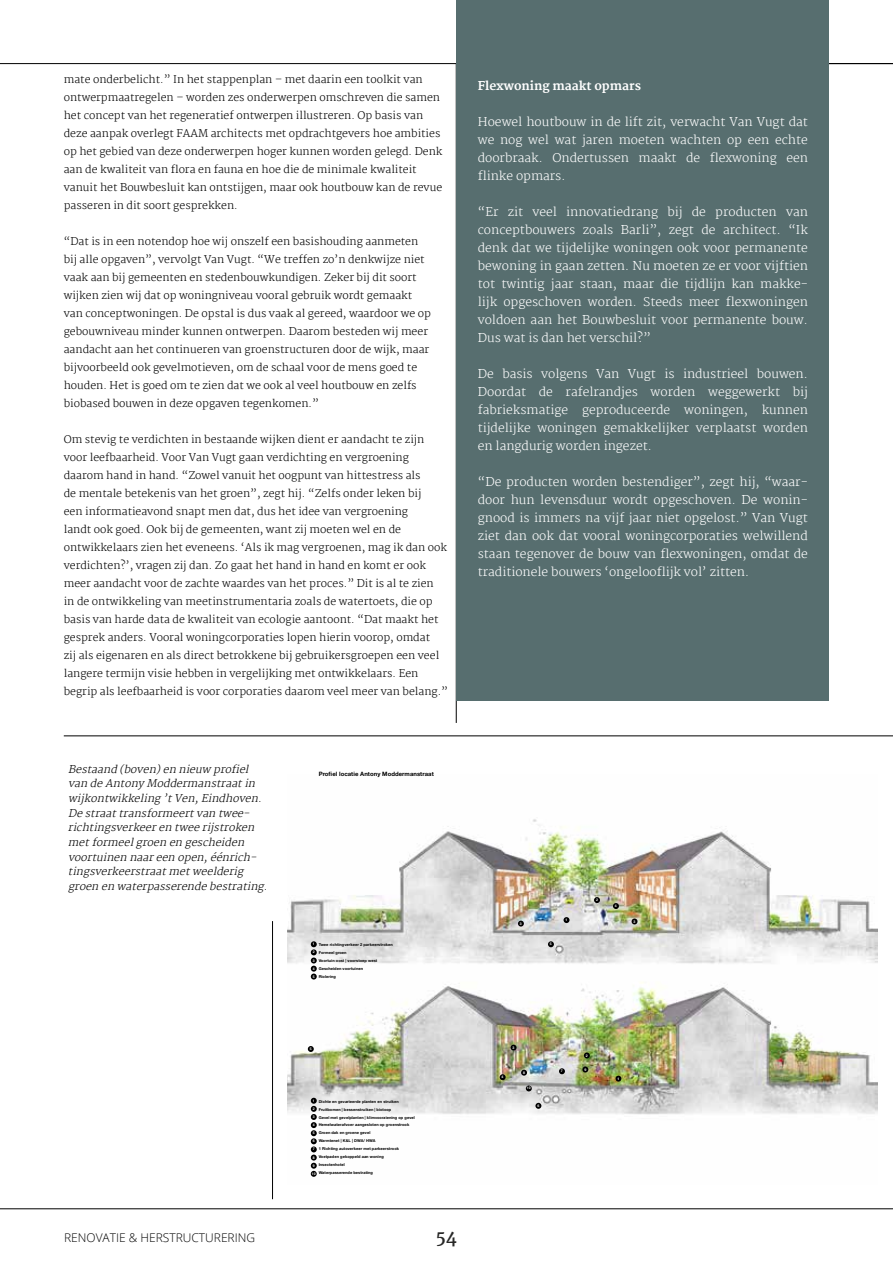
<style>
.page{position:relative;width:893px;height:1263px;background:#fff}
.page>*{position:absolute;margin:0;border:0;box-sizing:border-box;transform-origin:0 0}
.t1{font:700 18px "Martel";color:#282827}
.t2{font:200 12px/18px "Martel";color:#fff;text-align:justify}
.t3{font:300 12px "Open Sans";color:#000}
.t4{font:800 12px "Martel";color:#fff}
.t5{font:200 10.5px/18px "Martel";color:#000}
.t6{font:italic 200 10.5px/14.7px "Martel";color:#000}
.t7{font:700 6px "Helvetica Neue";letter-spacing:.01em;color:#000}
.t8{font:700 3.9px/7.9px "Helvetica Neue";letter-spacing:.01em;color:#000}
.t9{font:700 3.45px "Helvetica";color:#fff}
</style>
<div class="page">
<hr style="left:0;top:1208px;width:893px;height:1px;background:#000">
<hr style="left:456px;top:64px;width:1px;height:659px;background:#000">
<hr style="left:64px;top:736px;width:829px;height:1px;background:#000">
<hr style="left:0;top:63px;width:893px;height:1px;background:#000">
<div style="left:456px;top:0;width:373px;height:700px;background:#576e6f"></div>
<img style="left:288px;top:819px;width:589px;height:356px">
<svg style="left:564px;top:917px;width:5px;height:6px"></svg>
<svg style="left:615px;top:1076px;width:6px;height:5px"></svg>
<svg style="left:548px;top:941px;width:6px;height:6px"></svg>
<svg style="left:613px;top:903px;width:6px;height:6px"></svg>
<svg style="left:500px;top:1074px;width:6px;height:6px"></svg>
<svg style="left:559px;top:1068px;width:6px;height:6px"></svg>
<svg style="left:594px;top:897px;width:6px;height:6px"></svg>
<svg style="left:584px;top:1052px;width:6px;height:6px"></svg>
<svg style="left:308px;top:1046px;width:6px;height:6px"></svg>
<svg style="left:521px;top:1070px;width:6px;height:6px"></svg>
<svg style="left:311px;top:941px;width:6px;height:38px"></svg>
<svg style="left:632px;top:918px;width:5px;height:6px"></svg>
<svg style="left:518px;top:920px;width:6px;height:6px"></svg>
<svg style="left:511px;top:1044px;width:5px;height:6px"></svg>
<svg style="left:535px;top:1103px;width:6px;height:6px"></svg>
<svg style="left:526px;top:1085px;width:6px;height:6px"></svg>
<svg style="left:311px;top:1098px;width:6px;height:79px"></svg>
<svg style="left:582px;top:1066px;width:6px;height:6px"></svg>
<hr style="left:272px;top:921px;width:1px;height:278px;background:#000">
<p class="t5" style="left:64px;top:70px;width:380px">mate onderbelicht.” In het stappenplan – met daarin een toolkit van ontwerpmaatregelen – worden zes onderwerpen omschreven die samen het concept van het regeneratief ontwerpen illustreren. Op basis van deze aanpak overlegt FAAM architects met opdrachtgevers hoe ambities op het gebied van deze onderwerpen hoger kunnen worden gelegd. Denk aan de kwaliteit van flora en fauna en hoe die de minimale kwaliteit vanuit het Bouwbesluit kan ontstijgen, maar ook houtbouw kan de revue passeren in dit soort gesprekken.</p>
<p class="t5" style="left:64px;top:232px;width:369px">“Dat is in een notendop hoe wij onszelf een basishouding aanmeten bij alle opgaven”, vervolgt Van Vugt. “We treffen zo’n denkwijze niet vaak aan bij gemeenten en stedenbouwkundigen. Zeker bij dit soort wijken zien wij dat op woningniveau vooral gebruik wordt gemaakt van conceptwoningen. De opstal is dus vaak al gereed, waardoor we op gebouwniveau minder kunnen ontwerpen. Daarom besteden wij meer aandacht aan het continueren van groenstructuren door de wijk, maar bijvoorbeeld ook gevelmotieven, om de schaal voor de mens goed te houden. Het is goed om te zien dat we ook al veel houtbouw en zelfs biobased bouwen in deze opgaven tegenkomen.”</p>
<p class="t5" style="left:64px;top:430px;width:386px">Om stevig te verdichten in bestaande wijken dient er aandacht te zijn voor leefbaarheid. Voor Van Vugt gaan verdichting en vergroening daarom hand in hand. “Zowel vanuit het oogpunt van hittestress als<br>de mentale betekenis van het groen”, zegt hij. “Zelfs onder leken bij<br>een informatieavond snapt men dat, dus het idee van vergroening<br>landt ook goed. Ook bij de gemeenten, want zij moeten wel en de ontwikkelaars zien het eveneens. ‘Als ik mag vergroenen, mag ik dan ook verdichten?’, vragen zij dan. Zo gaat het hand in hand en komt er ook meer aandacht voor de zachte waardes van het proces.” Dit is al te zien<br>in de ontwikkeling van meetinstrumentaria zoals de watertoets, die op basis van harde data de kwaliteit van ecologie aantoont. “Dat maakt het gesprek anders. Vooral woningcorporaties lopen hierin voorop, omdat<br>zij als eigenaren en als direct betrokkene bij gebruikersgroepen een veel langere termijn visie hebben in vergelijking met ontwikkelaars. Een begrip als leefbaarheid is voor corporaties daarom veel meer van belang.”</p>
<p class="t6" style="left:68px;top:762px;width:205px">Bestaand (boven)en nieuw profiel van deAntonyModdermanstraatin wijkontwikkeling’tVen,Eindhoven.<br>Destraattransformeertvan twee&shy;richtingsverkeeren tweerijstroken metformeelgroen en gescheiden voortuinen naareen open,éénrich&shy;tingsverkeerstraatmetweelderig groen en waterpasserendebestrating.</p>
<p class="t7" style="left:319px;top:769px;width:117px">Profiel locatie Antony Moddermanstraat</p>
<p class="t9" style="left:313px;top:941px;width:3px">1</p>
<p class="t8" style="left:319px;top:941px;width:76px">Twee richtingverkeer 2 parkeerstroken<br>Formeel groen<br>Voortuin oost | voorstoep west<br>Gescheiden voortuinen<br>Riolering</p>
<p class="t9" style="left:313px;top:949px;width:3px">2</p>
<p class="t9" style="left:313px;top:957px;width:3px">3</p>
<p class="t9" style="left:313px;top:966px;width:3px">4</p>
<p class="t9" style="left:313px;top:973px;width:3px">5</p>
<p class="t4" style="left:478px;top:79px;width:165px">Flexwoning maakt opmars</p>
<p class="t2" style="left:478px;top:113px;width:332px">Hoewel houtbouw in de lift zit, verwacht Van Vugt dat we nog wel wat jaren moeten wachten op een echte doorbraak. Ondertussen maakt de flexwoning een flinke opmars.</p>
<p class="t2" style="left:478px;top:203px;width:332px">“Er zit veel innovatiedrang bij de producten van conceptbouwers zoals Barli”, zegt de architect. “Ik denk dat we tijdelijke woningen ook voor permanente bewoning in gaan zetten. Nu moeten ze er voor vijftien tot twintig jaar staan, maar die tijdlijn kan makke&shy;lijk opgeschoven worden. Steeds meer flexwoningen voldoen aan het Bouwbesluit voor permanente bouw.<br>Dus wat is dan het verschil?”</p>
<p class="t2" style="left:478px;top:365px;width:332px">De basis volgens Van Vugt is industrieel bouwen.<br>Doordat de rafelrandjes worden weggewerkt bij fabrieksmatige geproduceerde woningen, kunnen tijdelijke woningen gemakkelijker verplaatst worden en langdurig worden ingezet.</p>
<p class="t2" style="left:478px;top:473px;width:332px">“De producten worden bestendiger”, zegt hij, “waar&shy;door hun levensduur wordt opgeschoven. De wonin&shy;gnood is immers na vijf jaar niet opgelost.” Van Vugt ziet dan ook dat vooral woningcorporaties welwillend staan tegenover de bouw van flexwoningen, omdat de traditionele bouwers ‘ongelooflijk vol’ zitten.</p>
<p class="t9" style="left:520px;top:920px;width:3px">3</p>
<p class="t9" style="left:550px;top:941px;width:3px">5</p>
<p class="t9" style="left:565px;top:917px;width:3px">1</p>
<p class="t9" style="left:596px;top:897px;width:3px">2</p>
<p class="t9" style="left:615px;top:903px;width:3px">4</p>
<p class="t9" style="left:633px;top:918px;width:3px">3</p>
<p class="t9" style="left:310px;top:1046px;width:3px">5</p>
<p class="t9" style="left:313px;top:1098px;width:3px">1</p>
<p class="t8" style="left:319px;top:1097px;width:98px">Dichte en gevarieerde planten en struiken Fruitbomen | bessenstruiken | biotoop<br>Gevel met gevelplanten | klimvoorziening op gevel Hemelwaterafvoer aangesloten op groenstrook Groen dak en groene gevel<br>Warmtenet | K&amp;L | DWA/ HWA<br>1 Richting autoverkeer met parkeerstrook Voetpaden gekoppeld aan woning<br>Insectenhotel<br>Waterpasserende bestrating</p>
<p class="t9" style="left:313px;top:1106px;width:3px">2</p>
<p class="t9" style="left:313px;top:1114px;width:3px">3</p>
<p class="t9" style="left:313px;top:1122px;width:3px">4</p>
<p class="t9" style="left:313px;top:1130px;width:3px">5</p>
<p class="t9" style="left:313px;top:1138px;width:3px">6</p>
<p class="t9" style="left:313px;top:1146px;width:3px">7</p>
<p class="t9" style="left:313px;top:1154px;width:3px">8</p>
<p class="t9" style="left:313px;top:1163px;width:3px">9</p>
<p class="t9" style="left:312px;top:1171px;width:5px">10</p>
<p class="t3" style="left:64px;top:1229px;width:192px">RENOVATIE &amp; HERSTRUCTURERING</p>
<h1 class="t1" style="left:436px;top:1226px;width:22px">54</h1>
<p class="t9" style="left:502px;top:1074px;width:3px">4</p>
<p class="t9" style="left:513px;top:1044px;width:3px">3</p>
<p class="t9" style="left:523px;top:1070px;width:3px">8</p>
<p class="t9" style="left:527px;top:1085px;width:5px">10</p>
<p class="t9" style="left:537px;top:1103px;width:3px">6</p>
<p class="t9" style="left:561px;top:1068px;width:3px">7</p>
<p class="t9" style="left:586px;top:1052px;width:3px">2</p>
<p class="t9" style="left:584px;top:1066px;width:3px">9</p>
<p class="t9" style="left:617px;top:1076px;width:3px">1</p>
</div>
